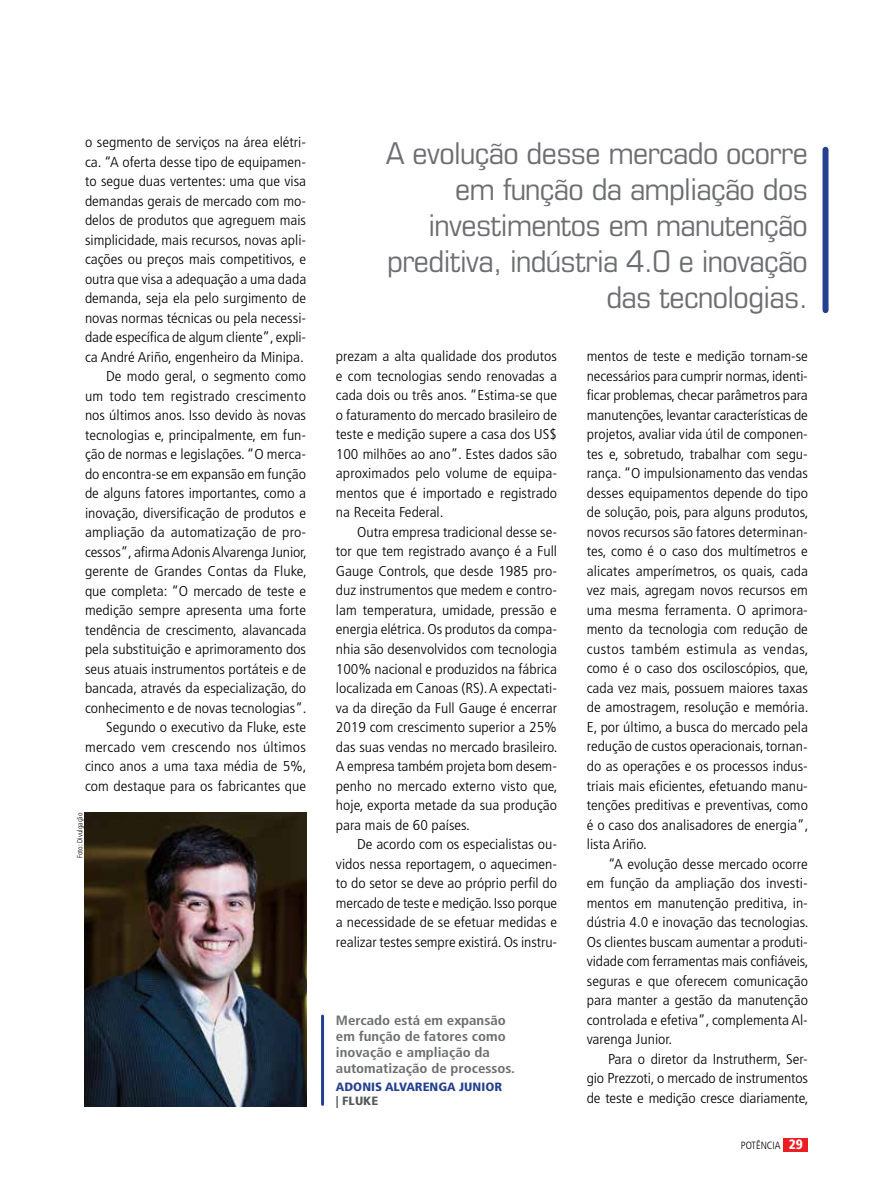
<style>
.page{position:relative;width:893px;height:1191px;background:#fff}
.page>*{position:absolute;margin:0;border:0;box-sizing:border-box;transform-origin:0 0}
.t1{font:condensed 30px/36px "Eurostile LT Std";letter-spacing:-.02em;color:#6d6e71;text-align:right;scale:1.1 1}
.t2{font:300 condensed 14.25px/19.5px "Frutiger LT Std";color:#000;text-align:justify;scale:1.1 1}
.t3{font:700 condensed 13.5px/16.2px "Frutiger LT Std";color:#6d6e71;scale:1.1 1}
.t4{font:900 condensed 12px "Frutiger LT Std";color:#25408f;scale:1.1 1}
.t5{font:900 condensed 12px "Frutiger LT Std";color:#58595b;scale:1.1 1}
.t6{font:300 condensed 10.5px "Frutiger LT Std";color:#000}
.t7{font:300 condensed 7.5px "Frutiger LT Std";color:#000}
.s1{font-weight:900;font-size:13.5px;color:#fff}
</style>
<div class="page">
<div style="left:784px;top:1138px;width:24px;height:13px;background:#ed1d24"></div>
<div style="left:822px;top:150px;width:6px;height:160px;background:#25408f"></div>
<img style="left:85px;top:813px;width:221px;height:293px">
<hr style="left:321px;top:1016px;width:3px;height:88px;background:#25408f">
<p class="t2" style="left:85px;top:133px;width:203px;text-align:right">o segmento de serviços na área elétri&shy;ca. “A oferta desse tipo de equipamen&shy;to segue duas vertentes: uma que visa demandas gerais de mercado com mo&shy;delos de produtos que agreguem mais simplicidade, mais recursos, novas apli&shy;cações ou preços mais competitivos, e outra que visa a adequação a uma dada demanda, seja ela pelo surgimento de novas normas técnicas ou pela necessi&shy;dade específica de algum cliente”, expli&shy;ca André Ariño, engenheiro da Minipa.<br>De modo geral, o segmento como<br>um todo tem registrado crescimento nos últimos anos. Isso devido às novas tecnologias e, principalmente, em fun&shy;ção de normas e legislações. “O merca&shy;do encontra-se em expansão em função de alguns fatores importantes, como a inovação, diversificação de produtos e ampliação da automatização de pro&shy;cessos”, afirma Adonis Alvarenga Junior, gerente de Grandes Contas da Fluke, que completa: “O mercado de teste e medição sempre apresenta uma forte tendência de crescimento, alavancada pela substituição e aprimoramento dos seus atuais instrumentos portáteis e de bancada, através da especialização, do conhecimento e de novas tecnologias”.<br>Segundo o executivo da Fluke, este mercado vem crescendo nos últimos cinco anos a uma taxa média de 5%, com destaque para os fabricantes que</p>
<p class="t7" style="left:76px;top:858px;width:47px;rotate:-90deg">Foto: Divulgação</p>
<h1 class="t1" style="left:386px;top:134px;width:385px">A evolução desse mercado ocorre em função da ampliação dos investimentos em manutenção preditiva, indústria 4.0 e inovação das tecnologias.</h1>
<p class="t2" style="left:336px;top:347px;width:203px">prezam a alta qualidade dos produtos e com tecnologias sendo renovadas a cada dois ou três anos. “Estima-se que o faturamento do mercado brasileiro de teste e medição supere a casa dos US$ 100 milhões ao ano”. Estes dados são aproximados pelo volume de equipa&shy;mentos que é importado e registrado na Receita Federal.</p>
<p class="t2" style="left:336px;top:522px;width:203px;text-indent:21px">Outra empresa tradicional desse se&shy;tor que tem registrado avanço é a Full Gauge Controls, que desde 1985 pro&shy;duz instrumentos que medem e contro&shy;lam temperatura, umidade, pressão e energia elétrica. Os produtos da compa&shy;nhia são desenvolvidos com tecnologia 100% nacional e produzidos na fábrica localizada em Canoas (RS). A expectati&shy;va da direção da Full Gauge é encerrar 2019 com crescimento superior a 25% das suas vendas no mercado brasileiro.<br>A empresa também projeta bom desem&shy;penho no mercado externo visto que, hoje, exporta metade da sua produção para mais de 60 países.</p>
<p class="t2" style="left:336px;top:834px;width:203px;text-indent:21px">De acordo com os especialistas ou&shy;vidos nessa reportagem, o aquecimen&shy;to do setor se deve ao próprio perfil do mercado de teste e medição. Isso porque a necessidade de se efetuar medidas e realizar testes sempre existirá. Os instru-</p>
<p class="t3" style="left:336px;top:1012px;width:164px">Mercado está em expansão em função de fatores como inovação e ampliação da automatização de processos.</p>
<p class="t4" style="left:336px;top:1079px;width:153px">ADONIS ALVARENGA JUNIOR</p>
<p class="t5" style="left:336px;top:1093px;width:40px">| FLUKE</p>
<p class="t2" style="left:587px;top:347px;width:203px">mentos de teste e medição tornam-se necessários para cumprir normas, identi&shy;ficar problemas, checar parâmetros para manutenções, levantar características de projetos, avaliar vida útil de componen&shy;tes e, sobretudo, trabalhar com segu&shy;rança. “O impulsionamento das vendas desses equipamentos depende do tipo de solução, pois, para alguns produtos, novos recursos são fatores determinan&shy;tes, como é o caso dos multímetros e alicates amperímetros, os quais, cada vez mais, agregam novos recursos em uma mesma ferramenta. O aprimora&shy;mento da tecnologia com redução de custos também estimula as vendas, como é o caso dos osciloscópios, que, cada vez mais, possuem maiores taxas de amostragem, resolução e memória.<br>E, por último, a busca do mercado pela redução de custos operacionais, tornan&shy;do as operações e os processos indus&shy;triais mais eficientes, efetuando manu&shy;tenções preditivas e preventivas, como é o caso dos analisadores de energia”, lista Ariño.</p>
<p class="t2" style="left:587px;top:854px;width:203px;text-indent:21px">“A evolução desse mercado ocorre em função da ampliação dos investi&shy;mentos em manutenção preditiva, in&shy;dústria 4.0 e inovação das tecnologias.<br>Os clientes buscam aumentar a produti&shy;vidade com ferramentas mais confiáveis, seguras e que oferecem comunicação para manter a gestão da manutenção controlada e efetiva”, complementa Al&shy;varenga Junior.</p>
<p class="t2" style="left:587px;top:1049px;width:203px;text-indent:21px">Para o diretor da Instrutherm, Ser&shy;gio Prezzoti, o mercado de instrumentos de teste e medição cresce diariamente,</p>
<p class="t6" style="left:741px;top:1139px;width:63px">POTÊNCIA <span class="s1">29</span></p>
</div>
